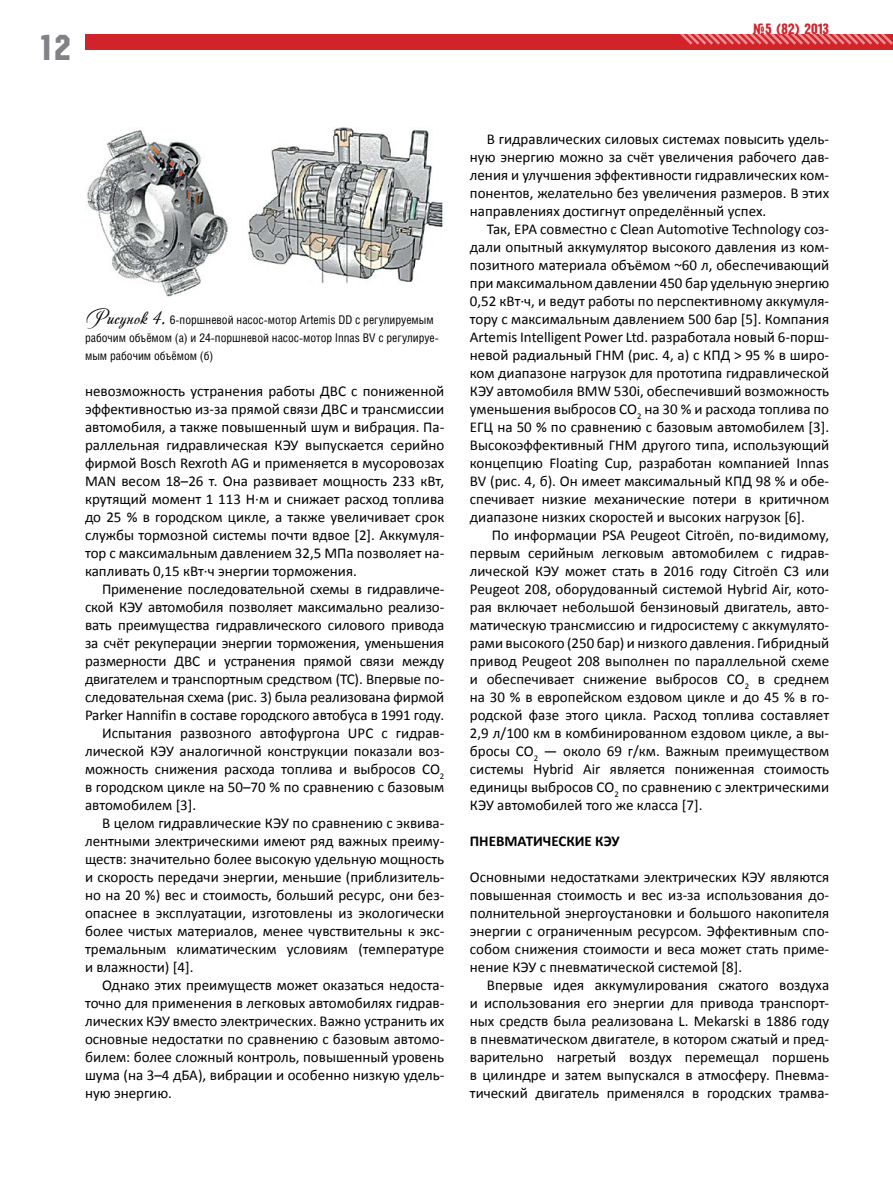
<style>
.page{position:relative;width:893px;height:1191px;background:#fff}
.page>*{position:absolute;margin:0;border:0;box-sizing:border-box;transform-origin:0 0}
.t1{font:36px "Machine C";color:#808285}
.t2{font:15px/18px "Calibri";color:#000;text-align:justify}
.t3{font:700 15px "Calibri";color:#000}
.t4{font:15px "Pollock 1 C";color:#d2232a}
.t5{font:12px/18px "Helios Cond";color:#000}
.s1{font-family:"Andantinoscript";font-size:21px}
</style>
<div class="page">
<div style="left:85px;top:34px;width:808px;height:16px;background:#d2232a"></div>
<svg style="left:680px;top:34px;width:213px;height:11px"></svg>
<img style="left:85px;top:128px;width:358px;height:169px">
<h1 class="t1" style="left:38px;top:27px;width:34px">12</h1>
<p class="t4" style="left:753px;top:21px;width:78px">№5 (82) 2013</p>
<p class="t5" style="left:85px;top:311px;width:355px"><span class="s1">Рисунок 4.</span> 6-поршневой насос-мотор Artemis DD с регулируемым рабочим объёмом (а) и 24-поршневой насос-мотор Innas BV с регулируе&shy;мым рабочим объёмом (б)</p>
<p class="t2" style="left:85px;top:382px;width:361px">невозможность устранения работы ДВС с пониженной эффективностью из-за прямой связи ДВС и трансмиссии автомобиля, а также повышенный шум и вибрация. Па&shy;раллельная гидравлическая КЭУ выпускается серийно фирмой Bosch Rexroth AG и применяется в мусоровозах MAN весом 18–26 т. Она развивает мощность 233 кВт, крутящий момент 1 113 Н∙м и снижает расход топлива до 25 % в городском цикле, а также увеличивает срок службы тормозной системы почти вдвое [2]. Аккумуля&shy;тор с максимальным давлением 32,5 МПа позволяет на&shy;капливать 0,15 кВт∙ч энергии торможения.</p>
<p class="t2" style="left:102px;top:580px;width:344px">Применение последовательной схемы в гидравличе-</p>
<p class="t2" style="left:85px;top:598px;width:361px">ской КЭУ автомобиля позволяет максимально реализо-</p>
<p class="t2" style="left:85px;top:616px;width:361px">вать преимущества гидравлического силового привода</p>
<p class="t2" style="left:85px;top:634px;width:361px">за счёт рекуперации энергии торможения, уменьшения</p>
<p class="t2" style="left:85px;top:652px;width:361px">размерности ДВС и устранения прямой связи между</p>
<p class="t2" style="left:85px;top:670px;width:361px">двигателем и транспортным средством (ТС). Впервые по-</p>
<p class="t2" style="left:85px;top:688px;width:361px">следовательная схема (рис. 3) была реализована фирмой</p>
<p class="t2" style="left:85px;top:706px;width:361px">Parker Hannifin в составе городского автобуса в 1991 году.</p>
<p class="t2" style="left:102px;top:724px;width:344px">Испытания развозного автофургона UPC с гидрав-</p>
<p class="t2" style="left:85px;top:742px;width:361px">лической КЭУ аналогичной конструкции показали воз-</p>
<p class="t2" style="left:85px;top:760px;width:361px">можность снижения расхода топлива и выбросов СО<sub>2</sub></p>
<p class="t2" style="left:85px;top:778px;width:361px">в городском цикле на 50–70 % по сравнению с базовым</p>
<p class="t2" style="left:85px;top:796px;width:113px">автомобилем [3].</p>
<p class="t2" style="left:102px;top:814px;width:344px">В целом гидравлические КЭУ по сравнению с эквива-</p>
<p class="t2" style="left:85px;top:832px;width:361px">лентными электрическими имеют ряд важных преиму-</p>
<p class="t2" style="left:85px;top:850px;width:361px">ществ: значительно более высокую удельную мощность</p>
<p class="t2" style="left:85px;top:868px;width:361px">и скорость передачи энергии, меньшие (приблизитель-</p>
<p class="t2" style="left:85px;top:886px;width:361px">но на 20 %) вес и стоимость, больший ресурс, они без-</p>
<p class="t2" style="left:85px;top:904px;width:361px">опаснее в эксплуатации, изготовлены из экологически</p>
<p class="t2" style="left:85px;top:922px;width:361px">более чистых материалов, менее чувствительны к экс-</p>
<p class="t2" style="left:85px;top:940px;width:361px">тремальным климатическим условиям (температуре</p>
<p class="t2" style="left:85px;top:958px;width:110px">и влажности) [4].</p>
<p class="t2" style="left:102px;top:976px;width:344px">Однако этих преимуществ может оказаться недоста-</p>
<p class="t2" style="left:85px;top:994px;width:361px">точно для применения в легковых автомобилях гидрав-</p>
<p class="t2" style="left:85px;top:1012px;width:361px">лических КЭУ вместо электрических. Важно устранить их</p>
<p class="t2" style="left:85px;top:1030px;width:361px">основные недостатки по сравнению с базовым автомо-</p>
<p class="t2" style="left:85px;top:1048px;width:361px">билем: более сложный контроль, повышенный уровень</p>
<p class="t2" style="left:85px;top:1066px;width:361px">шума (на 3–4 дБА), вибрации и особенно низкую удель-</p>
<p class="t2" style="left:85px;top:1084px;width:88px">ную энергию.</p>
<p class="t2" style="left:470px;top:130px;width:361px;text-indent:17px">В гидравлических силовых системах повысить удель&shy;ную энергию можно за счёт увеличения рабочего дав&shy;ления и улучшения эффективности гидравлических ком&shy;понентов, желательно без увеличения размеров. В этих направлениях достигнут определённый успех.</p>
<p class="t2" style="left:470px;top:220px;width:361px;text-indent:17px">Так, ЕРА совместно с Clean Automotive Technology соз&shy;дали опытный аккумулятор высокого давления из ком&shy;позитного материала объёмом ~60 л, обеспечивающий при максимальном давлении 450 бар удельную энергию 0,52 кВт∙ч, и ведут работы по перспективному аккумуля&shy;тору с максимальным давлением 500 бар [5]. Компания Artemis Intelligent Power Ltd. разработала новый 6-порш&shy;невой радиальный ГНМ (рис. 4, а) с КПД &gt; 95 % в широ&shy;ком диапазоне нагрузок для прототипа гидравлической КЭУ автомобиля BMW 530i, обеспечивший возможность уменьшения выбросов СО<sub>2</sub> на 30 % и расхода топлива по ЕГЦ на 50 % по сравнению с базовым автомобилем [3].<br>Высокоэффективный ГНМ другого типа, использующий концепцию Floating Cup, разработан компанией Innas BV (рис. 4, б). Он имеет максимальный КПД 98 % и обе&shy;спечивает низкие механические потери в критичном диапазоне низких скоростей и высоких нагрузок [6].</p>
<p class="t2" style="left:470px;top:526px;width:361px;text-indent:22px">По информации PSA Peugeot Citroën, по-видимому, первым серийным легковым автомобилем с гидрав&shy;лической КЭУ может стать в 2016 году Citroën C3 или Peugeot 208, оборудованный системой Hybrid Air, кото&shy;рая включает небольшой бензиновый двигатель, авто&shy;матическую трансмиссию и гидросистему с аккумулято&shy;рами высокого (250 бар) и низкого давления. Гибридный привод Peugeot 208 выполнен по параллельной схеме и обеспечивает снижение выбросов СО<sub>2</sub> в среднем на 30 % в европейском ездовом цикле и до 45 % в го&shy;родской фазе этого цикла. Расход топлива составляет 2,9 л/100 км в комбинированном ездовом цикле, а вы&shy;бросы СО<sub>2</sub> — около 69 г/км. Важным преимуществом системы Hybrid Air является пониженная стоимость единицы выбросов СО<sub>2</sub> по сравнению с электрическими КЭУ автомобилей того же класса [7].</p>
<p class="t3" style="left:470px;top:831px;width:151px">ПНЕВМАТИЧЕСКИЕ КЭУ</p>
<p class="t2" style="left:470px;top:868px;width:361px">Основными недостатками электрических КЭУ являются повышенная стоимость и вес из-за использования до&shy;полнительной энергоустановки и большого накопителя энергии с ограниченным ресурсом. Эффективным спо&shy;собом снижения стоимости и веса может стать приме&shy;нение КЭУ с пневматической системой [8].</p>
<p class="t2" style="left:470px;top:976px;width:361px;text-indent:17px">Впервые идея аккумулирования сжатого воздуха и использования его энергии для привода транспорт&shy;ных средств была реализована L. Mekarski в 1886 году в пневматическом двигателе, в котором сжатый и пред&shy;варительно нагретый воздух перемещал поршень в цилиндре и затем выпускался в атмосферу. Пневма&shy;тический двигатель применялся в городских трамва-</p>
</div>
